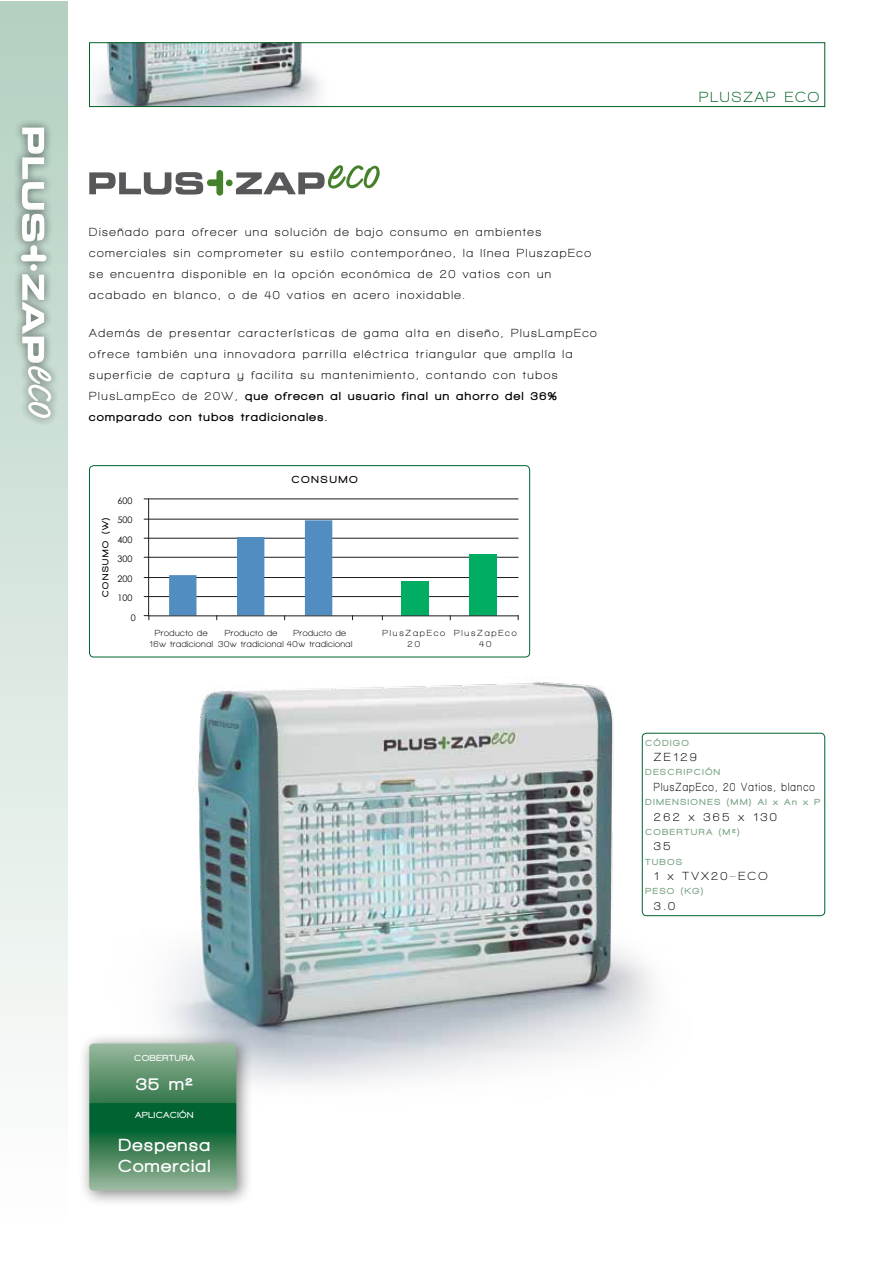
<style>
.page{position:relative;width:893px;height:1263px;background:#fff}
.page>*{position:absolute;margin:0;border:0;box-sizing:border-box;transform-origin:0 0}
.t1{font:900 18px/21px "Walkway";letter-spacing:.1em;color:#fff}
.t2{font:700 15px "Walkway";letter-spacing:.13em;color:#006224}
.t3{font:700 12px/21px "Walkway";letter-spacing:.13em;color:#000}
.t4{font:700 12px "Walkway";letter-spacing:.13em;color:#000;scale:.8 1}
.t5{font:700 12px "Walkway";letter-spacing:.2em;color:#000}
.t6{font:900 10.5px "Walkway";letter-spacing:.2em;color:#000003}
.t7{font:700 9px/10.8px "Walkway";letter-spacing:.05em;color:#000;text-align:center}
.t8{font:900 9px "Walkway";letter-spacing:.2em;color:#77a282}
.t9{font:700 9px/10.8px "Walkway";letter-spacing:.2em;color:#000;text-align:center}
.t10{font:900 9px "Walkway";letter-spacing:.1em;color:#fff}
.t11{font:9px "Century Gothic";color:#000}
.t12{font:900 9px "Walkway";letter-spacing:.2em;color:#000003}
.s1{font-weight:900}
</style>
<div class="page">
<div style="left:0;top:1px;width:68px;height:1262px;background:linear-gradient(to bottom,#b2cfc0,#fff)"></div>
<img style="left:89px;top:651px;width:668px;height:433px">
<img style="left:91px;top:45px;width:230px;height:60px">
<div style="left:89px;top:43px;width:736px;height:64px;border:1px solid #006224"></div>
<div style="left:642px;top:733px;width:183px;height:183px;border:1px solid #00632f;border-radius:4px"></div>
<div style="left:78px;top:1032px;width:175px;height:176px;background:#000;opacity:.5"></div>
<svg style="left:89px;top:1043px;width:147px;height:147px;background:#4c8a63"></svg>
<svg style="left:89px;top:170px;width:134px;height:26px"></svg>
<div style="left:226px;top:180px;width:7px;height:6px;background:#45812a;border-radius:50%"></div>
<svg style="left:236px;top:165px;width:144px;height:29px"></svg>
<div style="left:13px;top:119px;width:47px;height:308px;background:#c3dace"></div>
<div style="left:13px;top:119px;width:40px;height:44px;background:#000;opacity:.3"></div>
<div style="left:13px;top:148px;width:40px;height:40px;background:#000;opacity:.3"></div>
<div style="left:13px;top:173px;width:40px;height:46px;background:#000;opacity:.3"></div>
<div style="left:13px;top:205px;width:41px;height:45px;background:#000;opacity:.3"></div>
<div style="left:13px;top:265px;width:40px;height:44px;background:#000;opacity:.3"></div>
<div style="left:13px;top:294px;width:40px;height:48px;background:#000;opacity:.3"></div>
<div style="left:13px;top:328px;width:40px;height:44px;background:#000;opacity:.3"></div>
<div style="left:13px;top:237px;width:42px;height:34px;background:#000;opacity:.3"></div>
<svg style="left:21px;top:128px;width:26px;height:133px;background:#c8d3cd"></svg>
<div style="left:22px;top:256px;width:24px;height:24px;background:#000;opacity:.3"></div>
<div style="left:30px;top:264px;width:7px;height:7px;background:#fff;border-radius:50%"></div>
<div style="left:19px;top:357px;width:41px;height:35px;background:#000;opacity:.3"></div>
<div style="left:19px;top:376px;width:41px;height:34px;background:#000;opacity:.3"></div>
<div style="left:19px;top:393px;width:40px;height:34px;background:#000;opacity:.3"></div>
<svg style="left:22px;top:274px;width:29px;height:144px"></svg>
<div style="left:89px;top:466px;width:441px;height:191px;background:#fff;border-radius:11px"></div>
<hr style="left:149px;top:596px;width:369px;height:1px;background:#1c1c1f">
<hr style="left:149px;top:577px;width:369px;height:1px;background:#1c1c1f">
<hr style="left:149px;top:557px;width:369px;height:1px;background:#1c1c1f">
<hr style="left:149px;top:538px;width:369px;height:1px;background:#1c1c1f">
<hr style="left:149px;top:519px;width:369px;height:1px;background:#1c1c1f">
<hr style="left:149px;top:498px;width:369px;height:1px;background:#1c1c1f">
<div style="left:402px;top:582px;width:27px;height:34px;background:#00ad62"></div>
<div style="left:470px;top:554px;width:27px;height:62px;background:#00ad62"></div>
<hr style="left:148px;top:499px;width:1px;height:117px;background:#1c1c1f">
<hr style="left:149px;top:615px;width:369px;height:1px;background:#1c1c1f">
<svg style="left:144px;top:615px;width:5px;height:5px"></svg>
<svg style="left:169px;top:520px;width:163px;height:100px"></svg>
<div style="left:89px;top:465px;width:441px;height:192px;border:1px solid #00632f;border-radius:4px"></div>
<p class="t2" style="left:699px;top:89px;width:122px">PLUSZAP ECO</p>
<p class="t3" style="left:89px;top:221px;width:503px">Diseñado para ofrecer una solución de bajo consumo en ambientes comerciales sin comprometer su estilo contemporáneo, la línea PluszapEco se encuentra disponible en la opción económica de 20 vatios con un acabado en blanco, o de 40 vatios en acero inoxidable.</p>
<p class="t3" style="left:89px;top:322px;width:509px">Además de presentar características de gama alta en diseño, PlusLampEco ofrece también una innovadora parrilla eléctrica triangular que amplía la superficie de captura y facilita su mantenimiento, contando con tubos PlusLampEco de 20W, <span class="s1">que ofrecen al usuario final un ahorro del 36% comparado con tubos tradicionales.</span></p>
<p class="t11" style="left:118px;top:495px;width:16px">600</p>
<p class="t11" style="left:118px;top:514px;width:16px">500</p>
<p class="t12" style="left:101px;top:597px;width:81px;rotate:-90deg">CONSUMO (W)</p>
<p class="t11" style="left:118px;top:534px;width:16px">400</p>
<p class="t11" style="left:118px;top:553px;width:16px">300</p>
<p class="t11" style="left:118px;top:573px;width:16px">200</p>
<p class="t11" style="left:118px;top:592px;width:16px">100</p>
<p class="t11" style="left:131px;top:611px;width:6px">0</p>
<p class="t6" style="left:292px;top:474px;width:67px">CONSUMO</p>
<p class="t7" style="left:149px;top:627px;width:65px">Producto de<br>16w tradicional</p>
<p class="t7" style="left:218px;top:627px;width:136px;text-align:left;text-indent:6px">Producto de<br>30w tradicional 40w tradicional</p>
<p class="t7" style="left:293px;top:627px;width:54px">Producto de</p>
<p class="t9" style="left:382px;top:627px;width:64px">PlusZapEco<br>20</p>
<p class="t9" style="left:454px;top:627px;width:64px">PlusZapEco<br>40</p>
<p class="t8" style="left:645px;top:738px;width:45px">CÓDIGO</p>
<p class="t3" style="left:654px;top:746px;width:44px">ZE129</p>
<p class="t8" style="left:645px;top:767px;width:76px">DESCRIPCIÓN</p>
<p class="t4" style="left:654px;top:780px;width:203px">PlusZapEco, 20 Vatios, blanco</p>
<p class="t8" style="left:645px;top:797px;width:176px">DIMENSIONES (MM) Al x An x P</p>
<p class="t5" style="left:654px;top:810px;width:124px">262 x 365 x 130</p>
<p class="t8" style="left:645px;top:827px;width:95px">COBERTURA (M²)</p>
<p class="t3" style="left:654px;top:835px;width:18px">35</p>
<p class="t8" style="left:645px;top:857px;width:38px">TUBOS</p>
<p class="t5" style="left:654px;top:869px;width:115px">1 x TVX20–ECO</p>
<p class="t8" style="left:645px;top:886px;width:59px">PESO (KG)</p>
<p class="t3" style="left:654px;top:895px;width:23px">3.0</p>
<p class="t10" style="left:135px;top:1053px;width:61px">COBERTURA</p>
<h1 class="t1" style="left:136px;top:1073px;width:58px">35 m²</h1>
<p class="t10" style="left:135px;top:1110px;width:59px">APLICACIÓN</p>
<h1 class="t1" style="left:119px;top:1135px;width:93px">Despensa<br>Comercial</h1>
</div>
